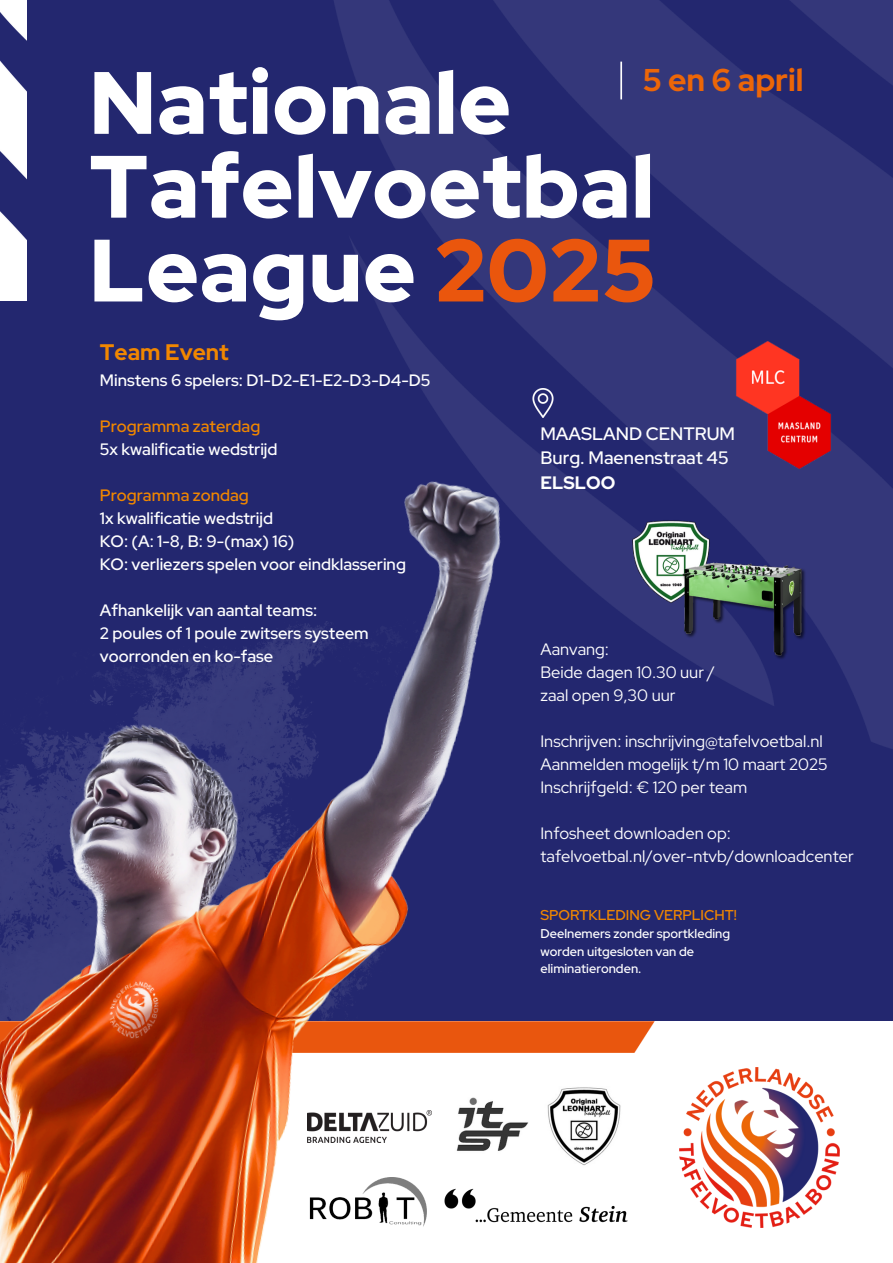
<style>
.page{position:relative;width:893px;height:1263px;background:#23276f}
.page>*{position:absolute;margin:0;border:0;box-sizing:border-box;transform-origin:0 0}
.t1{font:900 88.28px/83.8px "Red Hat Display";letter-spacing:.01em;color:#fff}
.t2{font:700 31.5px "Red Hat Display";color:#ec6608}
.t3{font:800 22.5px "Red Hat Display";color:#f18700}
.t4{font:600 18px/24.8px "Red Hat Display";color:#fff}
.t5{font:500 16.5px/23.1px "Red Hat Display";color:#fff}
.t6{font:16.5px/23.1px "Red Hat Display";color:#fff}
.t7{font:600 14.25px "Red Hat Display";color:#f18700}
.t8{font:600 12.75px/17.4px "Red Hat Display";color:#fff}
.s1{color:#ea560d}
.s2{color:#f18700}
.s3{font-weight:700}
</style>
<div class="page">
<img style="left:334px;top:0;width:559px;height:749px">
<div style="left:0;top:1021px;width:893px;height:242px;background:#fff"></div>
<img style="left:0;top:0;width:27px;height:301px">
<img style="left:574px;top:1021px;width:80px;height:32px">
<img style="left:0;top:344px;width:574px;height:919px">
<svg style="left:540px;top:1171px;width:32px;height:2px"></svg>
<svg style="left:117px;top:738px;width:41px;height:8px"></svg>
<img style="left:680px;top:1068px;width:159px;height:159px">
<img style="left:618px;top:510px;width:210px;height:157px">
<img style="left:540px;top:1085px;width:81px;height:86px">
<img style="left:308px;top:1111px;width:124px;height:31px">
<img style="left:449px;top:1093px;width:79px;height:70px">
<img style="left:441px;top:1184px;width:187px;height:42px">
<hr style="left:620px;top:62px;width:2px;height:37px;background:#fff">
<img style="left:528px;top:389px;width:29px;height:28px">
<img style="left:732px;top:339px;width:103px;height:132px">
<img style="left:308px;top:1178px;width:118px;height:55px">
<p class="t1" style="left:89px;top:60px;width:568px">Nationale<br>Tafelvoetbal<br>League <span class="s1">2025</span></p>
<p class="t2" style="left:642px;top:59px;width:162px">5 en 6 april</p>
<p class="t3" style="left:100px;top:337px;width:130px">Team Event</p>
<p class="t5" style="left:100px;top:368px;width:332px">Minstens 6 spelers: D1-D2-E1-E2-D3-D4-D5</p>
<h3 class="t5" style="left:100px;top:414px;width:179px"><span class="s2">Programma zaterdag<br></span>5x kwalificatie wedstrijd</h3>
<p class="t5" style="left:100px;top:483px;width:307px"><span class="s2">Programma zondag<br></span>1x kwalificatie wedstrijd<br>KO: (A: 1-8, B: 9-(max) 16)<br>KO: verliezers spelen voor eindklassering</p>
<h1 class="t5" style="left:100px;top:599px;width:270px">Afhankelijk van aantal teams:<br>2 poules of 1 poule zwitsers systeem voorronden en ko-fase</h1>
<p class="t4" style="left:540px;top:421px;width:196px">MAASLAND CENTRUM<br>Burg. Maenenstraat 45<br><span class="s3">ELSLOO</span></p>
<h2 class="t6" style="left:540px;top:637px;width:176px">Aanvang:<br>Beide dagen 10.30 uur / zaal open 9,30 uur</h2>
<h3 class="t6" style="left:540px;top:730px;width:288px">Inschrijven: inschrijving@tafelvoetbal.nl<br>Aanmelden mogelijk t/m 10 maart 2025<br>Inschrijfgeld: € 120 per team</h3>
<h3 class="t6" style="left:540px;top:822px;width:315px">Infosheet downloaden op: tafelvoetbal.nl/over-ntvb/downloadcenter</h3>
<p class="t7" style="left:540px;top:906px;width:198px">SPORTKLEDING VERPLICHT!</p>
<p class="t8" style="left:540px;top:925px;width:191px">Deelnemers zonder sportkleding worden uitgesloten van de eliminatieronden.</p>
</div>
